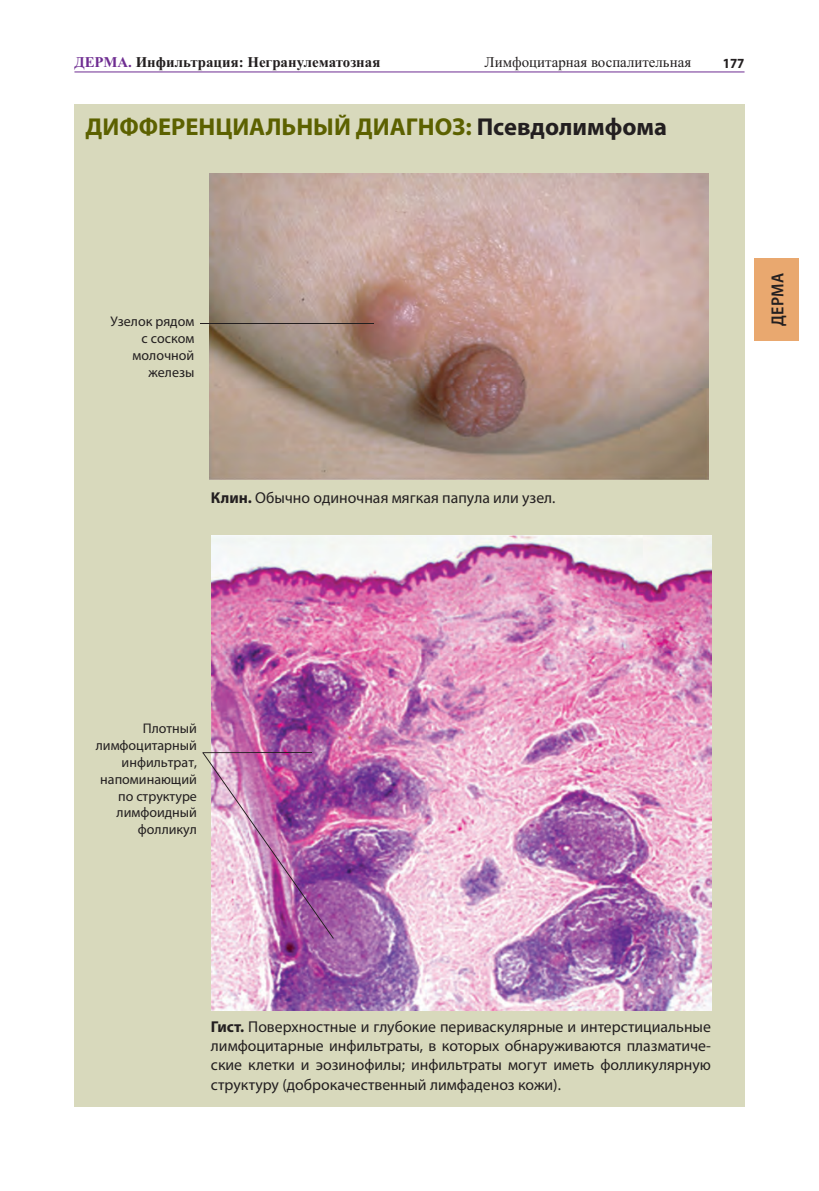
<style>
.page{position:relative;width:819px;height:1191px;background:#fff}
.page>*{position:absolute;margin:0;border:0;box-sizing:border-box;transform-origin:0 0}
.t1{font:700 24.5px "Myriad Pro";color:#5c6100}
.t2{font:600 semi-condensed 17.5px "Myriad Pro";letter-spacing:.015em;color:#231f20}
.t3{font:15.75px/19.2px "Myriad Pro";color:#231f20;text-align:justify}
.t4{font:700 14.88px "Times New Roman";color:#231f20}
.t5{font:14.88px "Times New Roman";color:#231f20}
.t6{font:14px/16.8px "Myriad Pro";color:#231f20;text-align:right}
.t7{font:700 semi-condensed 14px "Myriad Pro";color:#231f20}
.s1{color:#6e2c91}
.s2{color:#231f20}
.s3{font-weight:700}
</style>
<div class="page">
<hr style="left:74px;top:71px;width:670px;height:1px;background:#6e2c91">
<div style="left:74px;top:104px;width:670px;height:1002px;background:#d8d9bc"></div>
<img style="left:209px;top:173px;width:499px;height:306px">
<hr style="left:201px;top:323px;width:173px;height:1px;background:#231f20">
<img style="left:212px;top:535px;width:499px;height:475px">
<svg style="left:202px;top:752px;width:132px;height:186px;background:#c188b6"></svg>
<div style="left:754px;top:258px;width:45px;height:83px;background:#e9a86f"></div>
<p class="t4" style="left:74px;top:57px;width:307px"><span class="s1">ДЕРМА.</span> Инфильтрация: Негранулематозная</p>
<p class="t5" style="left:484px;top:57px;width:208px">Лимфоцитарная воспалительная</p>
<p class="t7" style="left:722px;top:57px;width:23px">177</p>
<h1 class="t1" style="left:86px;top:117px;width:583px">ДИФФЕРЕНЦИАЛЬНЫЙ ДИАГНОЗ: <span class="s2">Псевдолимфома</span></h1>
<p class="t6" style="left:111px;top:313px;width:85px">Узелок рядом с соском молочной железы</p>
<p class="t3" style="left:211px;top:489px;width:346px"><span class="s3">Клин.</span> Обычно одиночная мягкая папула или узел.</p>
<p class="t2" style="left:770px;top:326px;width:54px;rotate:-90deg">ДЕРМА</p>
<p class="t6" style="left:96px;top:720px;width:103px">Плотный лимфоцитарный инфильтрат, напоминающий по структуре лимфоидный фолликул</p>
<p class="t3" style="left:211px;top:1018px;width:501px"><span class="s3">Гист.</span> Поверхностные и глубокие периваскулярные и интерстициальные лимфоцитарные инфильтраты, в которых обнаруживаются плазматиче&shy;ские клетки и эозинофилы; инфильтраты могут иметь фолликулярную структуру (доброкачественный лимфаденоз кожи).</p>
</div>
